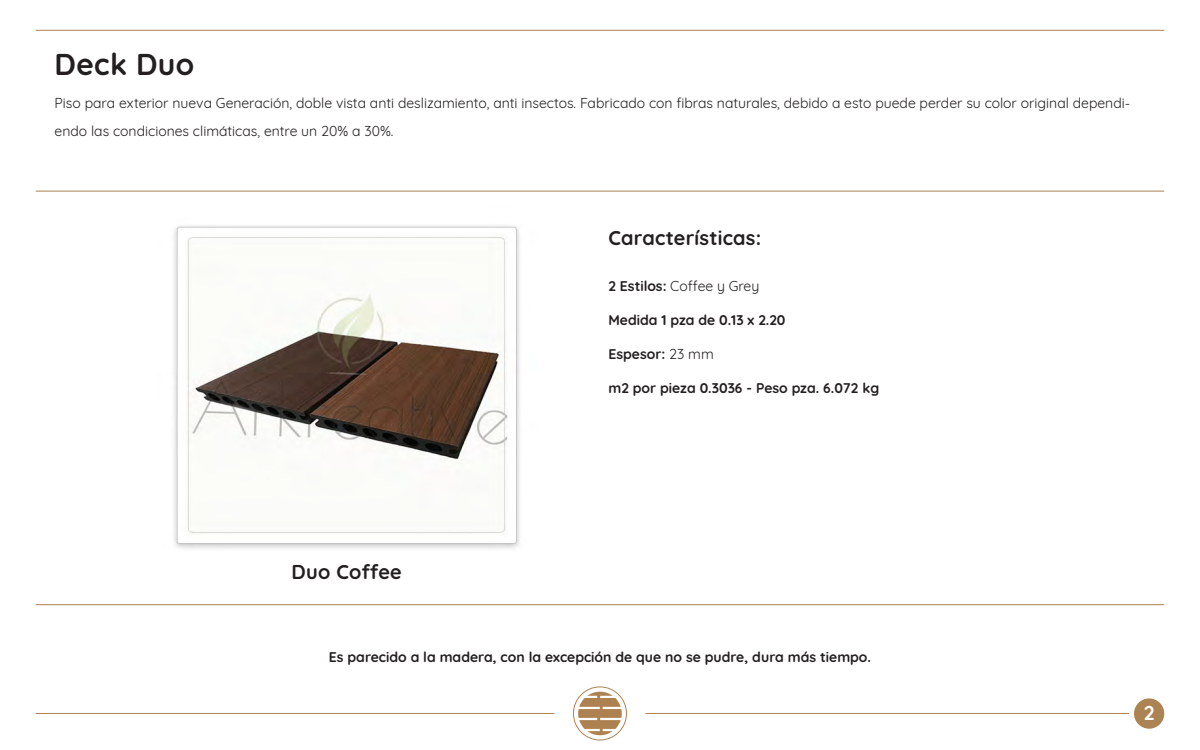
<style>
.page{position:relative;width:1200px;height:750px;background:#fff}
.page>*{position:absolute;margin:0;border:0;box-sizing:border-box;transform-origin:0 0}
.t1{font:700 30px "Quicksand";letter-spacing:.01em;color:#231f20}
.t2{font:700 20px "Quicksand";letter-spacing:.01em;color:#231f20}
.t3{font:700 20px "Quicksand";color:#fff}
.t4{font:14px/28px "Quicksand";color:#231f20}
.t5{font:700 14px "Quicksand";color:#231f20}
.s1{font-weight:700}
.s2{font-weight:400}
</style>
<div class="page">
<hr style="left:36px;top:30px;width:1128px;height:1px;background:#ac8353">
<hr style="left:36px;top:191px;width:1128px;height:1px;background:#ac8353">
<hr style="left:36px;top:604px;width:1128px;height:1px;background:#ac8353">
<hr style="left:36px;top:713px;width:519px;height:1px;background:#ac8353">
<hr style="left:645px;top:713px;width:519px;height:1px;background:#ac8353">
<div style="left:573px;top:686px;width:54px;height:54px;border:1px solid #ac8353;border-radius:50%"></div>
<div style="left:1129px;top:693px;width:40px;height:41px;border:10px solid #fff;border-radius:50%"></div>
<div style="left:1134px;top:698px;width:30px;height:31px;background:#ac8353;border-radius:50%"></div>
<img style="left:173px;top:225px;width:347px;height:324px">
<svg style="left:578px;top:692px;width:44px;height:43px"></svg>
<h1 class="t1" style="left:55px;top:39px;width:141px">Deck Duo</h1>
<p class="t4" style="left:55px;top:87px;width:1077px">Piso para exterior nueva Generación, doble vista anti deslizamiento, anti insectos. Fabricado con fibras naturales, debido a esto puede perder su color original dependi&shy;endo las condiciones climáticas, entre un 20% a 30%.</p>
<h2 class="t2" style="left:608px;top:221px;width:154px">Características:</h2>
<p class="t4" style="left:608px;top:271px;width:152px"><span class="s1">2 Estilos:</span> Coffee y Grey</p>
<p class="t5" style="left:608px;top:309px;width:178px">Medida 1 pza de 0.13 x 2.20</p>
<p class="t5" style="left:608px;top:343px;width:107px">Espesor: <span class="s2">23 mm</span></p>
<p class="t5" style="left:608px;top:377px;width:272px">m2 por pieza 0.3036 - Peso pza. 6.072 kg</p>
<h2 class="t2" style="left:292px;top:555px;width:112px">Duo Coffee</h2>
<p class="t5" style="left:329px;top:645px;width:544px">Es parecido a la madera, con la excepción de que no se pudre, dura más tiempo.</p>
<h2 class="t3" style="left:1144px;top:696px;width:12px">2</h2>
</div>
